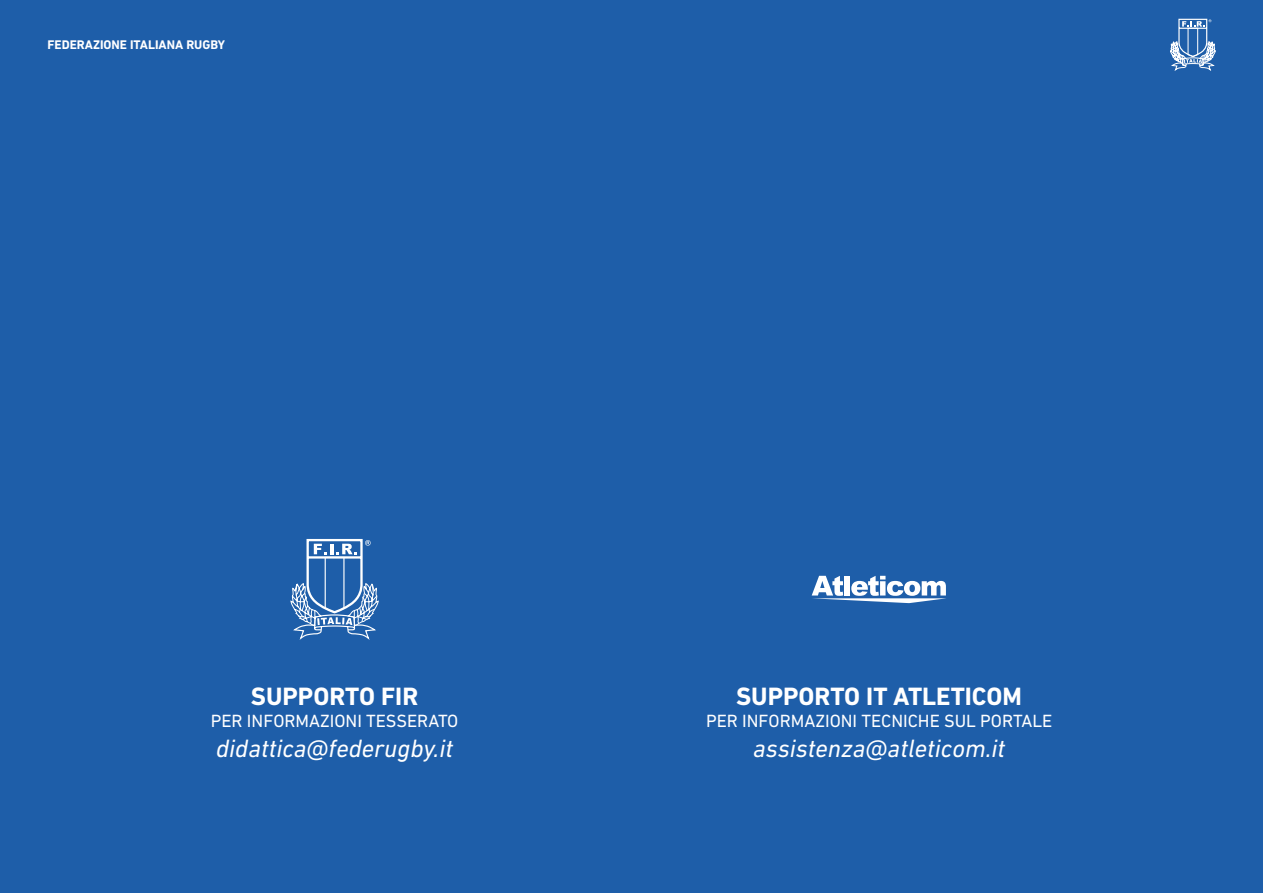
<style>
.page{position:relative;width:1263px;height:893px;background:#1e5ea9}
.page>*{position:absolute;margin:0;border:0;box-sizing:border-box;transform-origin:0 0}
.t1{font:italic 25.5px "DIN Next LT Pro";color:#fff}
.t2{font:700 25.5px "DIN Next LT Pro";color:#fff}
.t3{font:18px "DIN Next LT Pro";color:#fff}
.t4{font:700 12.75px "DIN Next LT Pro";color:#fff}
</style>
<div class="page">
<svg style="left:1170px;top:19px;width:45px;height:52px"></svg>
<svg style="left:290px;top:539px;width:89px;height:101px"></svg>
<svg style="left:812px;top:576px;width:134px;height:27px"></svg>
<p class="t4" style="left:47px;top:37px;width:179px">FEDERAZIONE ITALIANA RUGBY</p>
<h1 class="t2" style="left:251px;top:681px;width:169px">SUPPORTO FIR</h1>
<p class="t3" style="left:211px;top:710px;width:249px">PER INFORMAZIONI TESSERATO</p>
<h1 class="t1" style="left:216px;top:734px;width:239px">didattica@federugby.it</h1>
<h1 class="t2" style="left:736px;top:681px;width:287px">SUPPORTO IT ATLETICOM</h1>
<p class="t3" style="left:706px;top:710px;width:348px">PER INFORMAZIONI TECNICHE SUL PORTALE</p>
<h1 class="t1" style="left:753px;top:734px;width:254px">assistenza@atleticom.it</h1>
</div>
